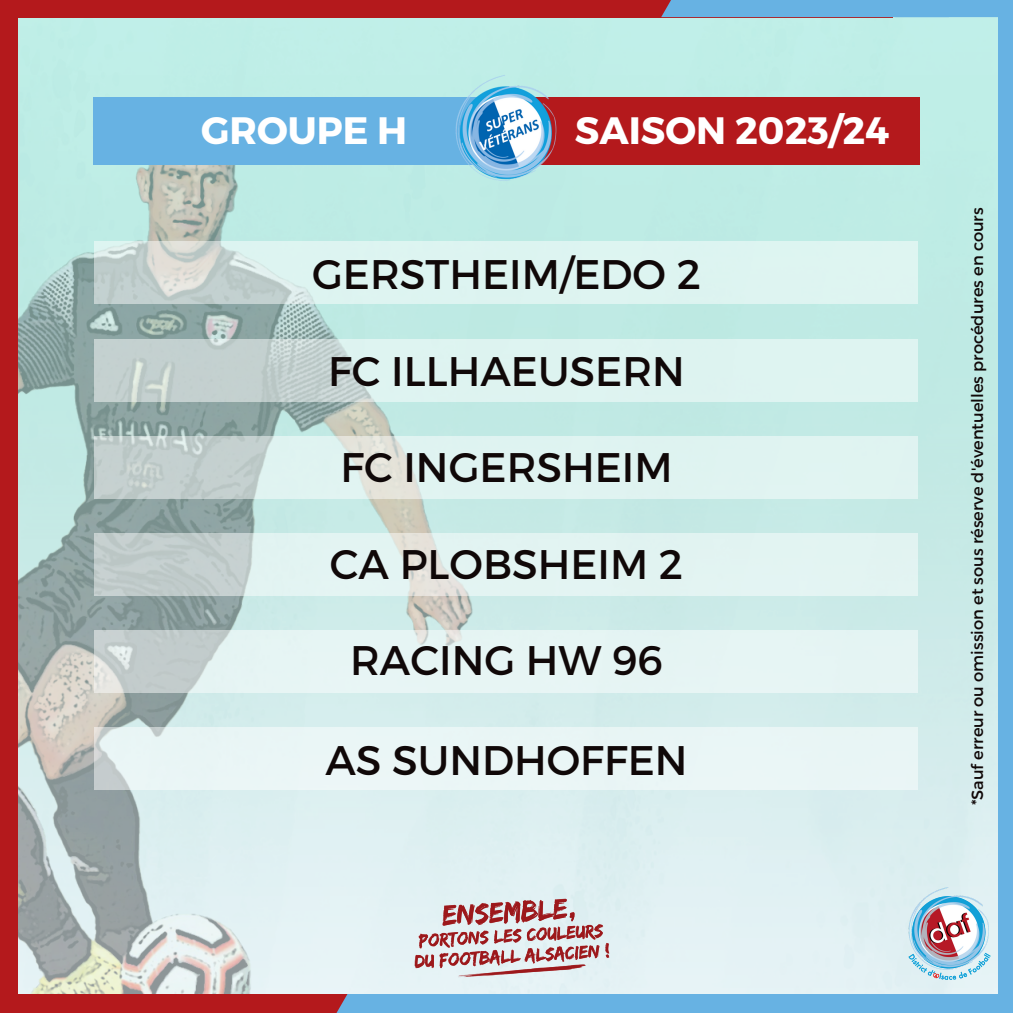
<style>
.page{position:relative;width:1013px;height:1013px;background:#fff}
.page>*{position:absolute;margin:0;border:0;box-sizing:border-box;transform-origin:0 0}
.t1{font:41.25px "Montserrat";color:#100808}
.t2{font:700 38.12px "Montserrat";color:#fff}
.t3{font:16.25px "Montserrat";color:#100808}
</style>
<div class="page">
<img style="left:18px;top:17px;width:979px;height:977px">
<img style="left:18px;top:69px;width:883px;height:925px">
<div style="left:997px;top:0;width:15px;height:1012px;background:#67b2e3"></div>
<div style="left:171px;top:994px;width:841px;height:18px;background:#67b2e3"></div>
<div style="left:0;top:0;width:892px;height:17px;background:#b4191c"></div>
<div style="left:661px;top:0;width:287px;height:17px;background:#67b2e3"></div>
<div style="left:895px;top:0;width:117px;height:17px;background:#67b2e3"></div>
<div style="left:0;top:0;width:18px;height:1012px;background:#b4191c"></div>
<div style="left:181px;top:994px;width:166px;height:18px;background:#b4191c"></div>
<div style="left:0;top:994px;width:275px;height:18px;background:#b4191c"></div>
<img style="left:907px;top:886px;width:83px;height:96px">
<img style="left:402px;top:894px;width:208px;height:87px">
<div style="left:93px;top:97px;width:403px;height:68px;background:#67b2e3"></div>
<div style="left:516px;top:97px;width:404px;height:68px;background:#b4191c"></div>
<img style="left:447px;top:70px;width:118px;height:117px">
<svg style="left:95px;top:241px;width:823px;height:63px;background:#d9edea"></svg>
<svg style="left:95px;top:339px;width:823px;height:62px;background:#d5e8e5"></svg>
<svg style="left:95px;top:436px;width:823px;height:62px;background:#d9eae8"></svg>
<svg style="left:95px;top:533px;width:823px;height:62px;background:#dcebe9"></svg>
<svg style="left:95px;top:630px;width:823px;height:62px;background:#e1efee"></svg>
<div style="left:95px;top:727px;width:823px;height:63px;background:#e9f5f6"></div>
<p class="t2" style="left:201px;top:106px;width:208px">GROUPE H</p>
<p class="t2" style="left:575px;top:106px;width:316px">SAISON 2023/24</p>
<p class="t1" style="left:312px;top:248px;width:390px">GERSTHEIM/EDO 2</p>
<p class="t1" style="left:328px;top:344px;width:358px">FC ILLHAEUSERN</p>
<p class="t1" style="left:340px;top:441px;width:334px">FC INGERSHEIM</p>
<p class="t1" style="left:330px;top:537px;width:355px">CA PLOBSHEIM 2</p>
<p class="t1" style="left:350px;top:633px;width:314px">RACING HW 96</p>
<p class="t1" style="left:325px;top:733px;width:363px">AS SUNDHOFFEN</p>
<p class="t3" style="left:966px;top:805px;width:599px;rotate:-90deg">*Sauf erreur ou omission et sous réserve d'éventuelles procédures en cours</p>
</div>
